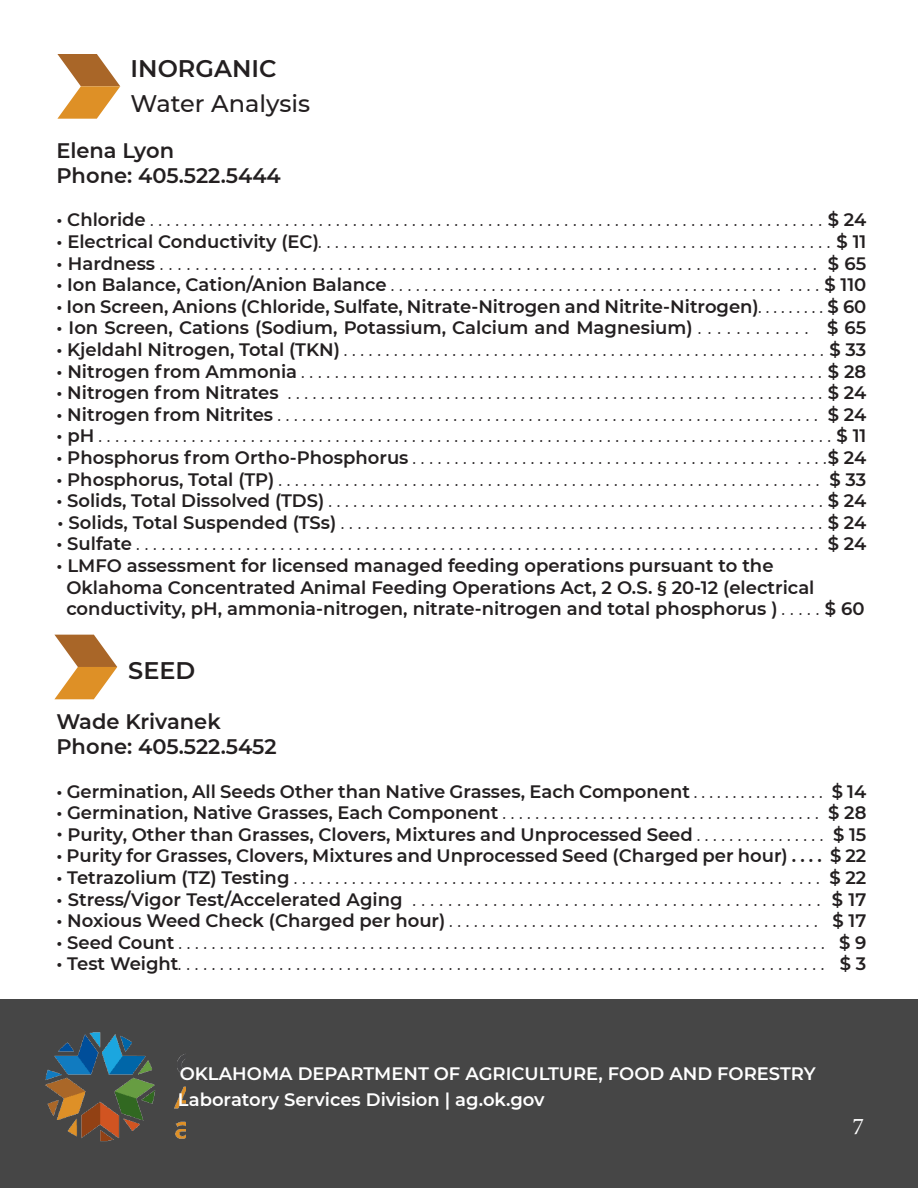
<style>
.page{position:relative;width:918px;height:1188px;background:#fff}
.page>*{position:absolute;margin:0;border:0;box-sizing:border-box;transform-origin:0 0}
.t1{font:600 24px "Montserrat";color:#231f20}
.t2{font:500 24px "Montserrat";color:#231f20}
.t3{font:24px "Minion Pro";color:#fff}
.t4{font:600 21px "Montserrat";color:#231f20}
.t5{font:italic 18px "Montserrat";color:#231f20}
.t6{font:600 18px/21.6px "Montserrat";color:#231f20}
.t7{font:600 18px "Montserrat";color:#fff}
.s1{font-weight:600;font-style:normal}
.s2{font-weight:400;font-style:italic}
</style>
<div class="page">
<div style="left:0;top:999px;width:918px;height:189px;background:#464646"></div>
<svg style="left:57px;top:54px;width:63px;height:65px"></svg>
<svg style="left:54px;top:635px;width:63px;height:64px"></svg>
<img style="left:45px;top:1032px;width:140px;height:110px">
<p class="t1" style="left:131px;top:52px;width:147px">INORGANIC</p>
<p class="t2" style="left:131px;top:86px;width:181px">Water Analysis</p>
<p class="t4" style="left:56px;top:136px;width:119px">Elena Lyon</p>
<p class="t4" style="left:56px;top:161px;width:226px">Phone: 405.522.5444</p>
<p class="t5" style="left:56px;top:208px;width:812px"><span class="s1">• Chloride</span> . . . . . . . . . . . . . . . . . . . . . . . . . . . . . . . . . . . . . . . . . . . . . . . . . . . . . . . . . . . . . . . . . . . . . . . . . . . . . . . . <span class="s1">$ 24</span></p>
<p class="t5" style="left:56px;top:229px;width:811px"><span class="s1">• Electrical Conductivity (EC)</span>. . . . . . . . . . . . . . . . . . . . . . . . . . . . . . . . . . . . . . . . . . . . . . . . . . . . . . . . . . . . . <span class="s1">$ 11</span></p>
<p class="t5" style="left:56px;top:251px;width:811px"><span class="s1">• Hardness</span> . . . . . . . . . . . . . . . . . . . . . . . . . . . . . . . . . . . . . . . . . . . . . . . . . . . . . . . . . . . . . . . . . . . . . . . . . . <span class="s1">$ 65</span></p>
<p class="t5" style="left:56px;top:272px;width:811px"><span class="s1">• Ion Balance, Cation/Anion Balance</span> . . . . . . . . . . . . . . . . . . . . . . . . . . . . . . . . . . . . . . . . . . . . . . . . . . . <span class="s1">$ 110</span></p>
<p class="t6" style="left:56px;top:295px;width:812px">• Ion Screen, Anions (Chloride, Sulfate, Nitrate-Nitrogen and Nitrite-Nitrogen)<span class="s2">. . . . . . . . .</span> $ 60</p>
<p class="t6" style="left:56px;top:316px;width:811px">• Ion Screen, Cations (Sodium, Potassium, Calcium and Magnesium) <span class="s2">. . . . . . . . . . . .</span> $ 65</p>
<p class="t5" style="left:56px;top:337px;width:812px"><span class="s1">• Kjeldahl Nitrogen, Total (TKN)</span> . . . . . . . . . . . . . . . . . . . . . . . . . . . . . . . . . . . . . . . . . . . . . . . . . . . . . . . . . . <span class="s1">$ 33</span></p>
<p class="t5" style="left:56px;top:359px;width:811px"><span class="s1">• Nitrogen from Ammonia</span> . . . . . . . . . . . . . . . . . . . . . . . . . . . . . . . . . . . . . . . . . . . . . . . . . . . . . . . . . . . . . . <span class="s1">$ 28</span></p>
<p class="t5" style="left:56px;top:380px;width:812px"><span class="s1">• Nitrogen from Nitrates</span> . . . . . . . . . . . . . . . . . . . . . . . . . . . . . . . . . . . . . . . . . . . . . . . . . . . . . . . . . . . . . . . . <span class="s1">$ 24</span></p>
<p class="t5" style="left:56px;top:402px;width:812px"><span class="s1">• Nitrogen from Nitrites</span> . . . . . . . . . . . . . . . . . . . . . . . . . . . . . . . . . . . . . . . . . . . . . . . . . . . . . . . . . . . . . . . . . <span class="s1">$ 24</span></p>
<p class="t5" style="left:56px;top:424px;width:812px"><span class="s1">• pH</span> . . . . . . . . . . . . . . . . . . . . . . . . . . . . . . . . . . . . . . . . . . . . . . . . . . . . . . . . . . . . . . . . . . . . . . . . . . . . . . . . . . . . . . . <span class="s1">$ 11</span></p>
<p class="t5" style="left:56px;top:445px;width:812px"><span class="s1">• Phosphorus from Ortho-Phosphorus</span> . . . . . . . . . . . . . . . . . . . . . . . . . . . . . . . . . . . . . . . . . . . . . . . . .<span class="s1">$ 24</span></p>
<p class="t5" style="left:56px;top:467px;width:811px"><span class="s1">• Phosphorus, Total (TP)</span> . . . . . . . . . . . . . . . . . . . . . . . . . . . . . . . . . . . . . . . . . . . . . . . . . . . . . . . . . . . . . . . . . <span class="s1">$ 33</span></p>
<p class="t5" style="left:56px;top:488px;width:811px"><span class="s1">• Solids, Total Dissolved (TDS)</span> . . . . . . . . . . . . . . . . . . . . . . . . . . . . . . . . . . . . . . . . . . . . . . . . . . . . . . . . . . . . <span class="s1">$ 24</span></p>
<p class="t5" style="left:58px;top:510px;width:810px"><span class="s1">• Solids, Total Suspended (TSs)</span> . . . . . . . . . . . . . . . . . . . . . . . . . . . . . . . . . . . . . . . . . . . . . . . . . . . . . . . . . <span class="s1">$ 24</span></p>
<p class="t5" style="left:56px;top:532px;width:812px"><span class="s1">• Sulfate</span> . . . . . . . . . . . . . . . . . . . . . . . . . . . . . . . . . . . . . . . . . . . . . . . . . . . . . . . . . . . . . . . . . . . . . . . . . . . . . . . . . <span class="s1">$ 24</span></p>
<p class="t6" style="left:66px;top:554px;width:800px;text-indent:-10px">• LMFO assessment for licensed managed feeding operations pursuant to the<br>Oklahoma Concentrated Animal Feeding Operations Act, 2 O.S. § 20-12 (electrical conductivity, pH, ammonia-nitrogen, nitrate-nitrogen and total phosphorus ) <span class="s2">. . . . .</span> $ 60</p>
<p class="t1" style="left:128px;top:653px;width:69px">SEED</p>
<p class="t4" style="left:56px;top:707px;width:166px">Wade Krivanek</p>
<p class="t4" style="left:56px;top:732px;width:222px">Phone: 405.522.5452</p>
<p class="t6" style="left:56px;top:780px;width:812px">• Germination, All Seeds Other than Native Grasses, Each Component <span class="s2">. . . . . . . . . . . . . . . . .</span> $ 14</p>
<p class="t6" style="left:56px;top:801px;width:812px">• Germination, Native Grasses, Each Component <span class="s2">. . . . . . . . . . . . . . . . . . . . . . . . . . . . . . . . . . . . . . .</span> $ 28</p>
<p class="t6" style="left:56px;top:823px;width:812px">• Purity, Other than Grasses, Clovers, Mixtures and Unprocessed Seed <span class="s2">. . . . . . . . . . . . . . . .</span> $ 15</p>
<p class="t6" style="left:56px;top:844px;width:812px">• Purity for Grasses, Clovers, Mixtures and Unprocessed Seed (Charged per hour) . . . . $ 22</p>
<p class="t5" style="left:56px;top:865px;width:811px"><span class="s1">• Tetrazolium (TZ) Testing</span> . . . . . . . . . . . . . . . . . . . . . . . . . . . . . . . . . . . . . . . . . . . . . . . . . . . . . . . . . . . . . . . <span class="s1">$ 22</span></p>
<p class="t5" style="left:56px;top:887px;width:812px"><span class="s1">• Stress/Vigor Test/Accelerated Aging</span> . . . . . . . . . . . . . . . . . . . . . . . . . . . . . . . . . . . . . . . . . . . . . . <span class="s1">$ 17</span></p>
<p class="t5" style="left:56px;top:908px;width:812px"><span class="s1">• Noxious Weed Check (Charged per hour)</span> . . . . . . . . . . . . . . . . . . . . . . . . . . . . . . . . . . . . . . . . . . . . . <span class="s1">$ 17</span></p>
<p class="t5" style="left:56px;top:930px;width:812px"><span class="s1">• Seed Count</span> . . . . . . . . . . . . . . . . . . . . . . . . . . . . . . . . . . . . . . . . . . . . . . . . . . . . . . . . . . . . . . . . . . . . . . . . . . . . . . <span class="s1">$ 9</span></p>
<p class="t5" style="left:56px;top:952px;width:811px"><span class="s1">• Test Weight</span>. . . . . . . . . . . . . . . . . . . . . . . . . . . . . . . . . . . . . . . . . . . . . . . . . . . . . . . . . . . . . . . . . . . . . . . . . . . . . <span class="s1">$ 3</span></p>
<p class="t7" style="left:180px;top:1061px;width:638px">OKLAHOMA DEPARTMENT OF AGRICULTURE, FOOD AND FORESTRY</p>
<p class="t7" style="left:178px;top:1086px;width:368px">Laboratory Services Division | ag.ok.gov</p>
<p class="t3" style="left:852px;top:1110px;width:13px">7</p>
</div>
